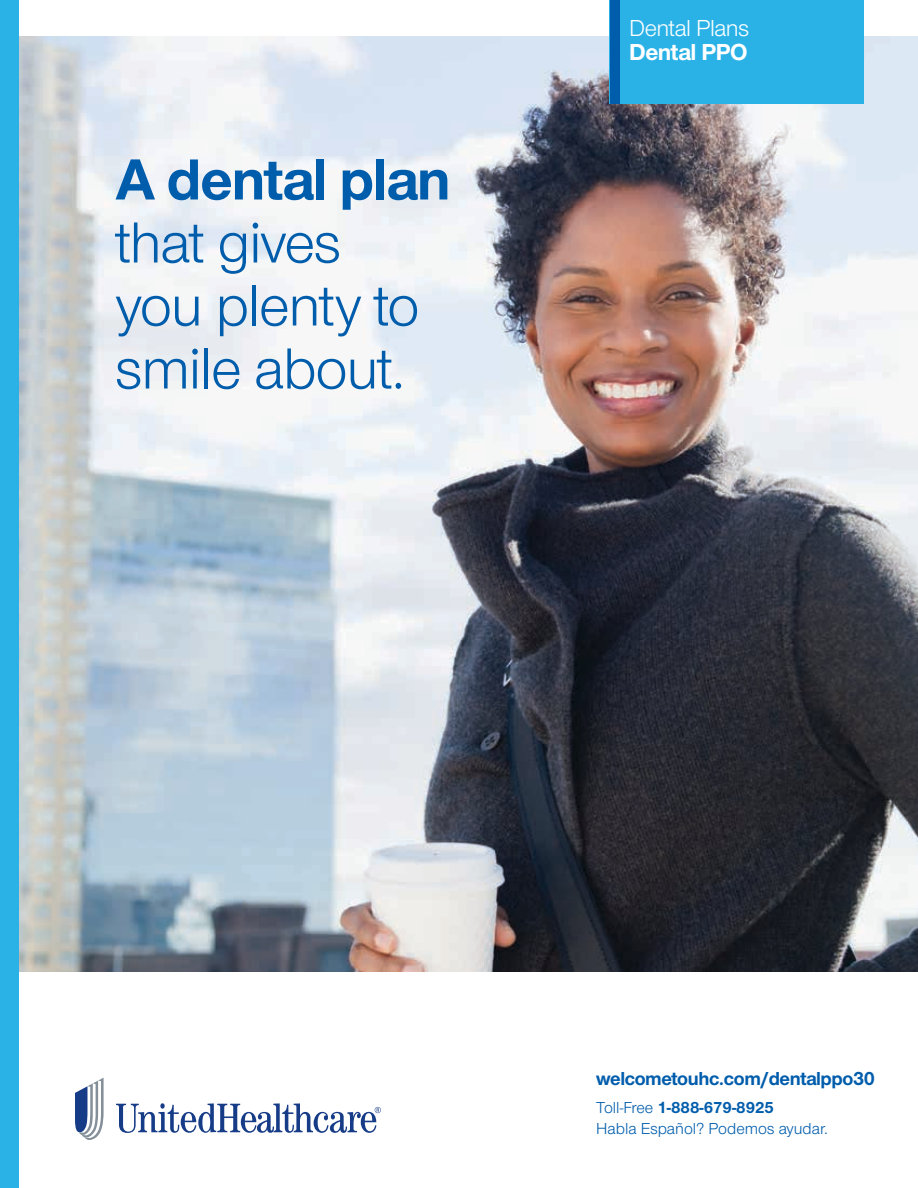
<style>
.page{position:relative;width:918px;height:1188px;background:#fff}
.page>*{position:absolute;margin:0;border:0;box-sizing:border-box;transform-origin:0 0}
.t1{font:60px/63px "UHC Sans";letter-spacing:-.02em;color:#005dac}
.t2{font:700 60px "UHC Sans";letter-spacing:-.02em;color:#005dac}
.t3{font:24px "UHC Sans";letter-spacing:-.02em;color:#fff}
.t4{font:700 24px "UHC Sans";letter-spacing:-.02em;color:#fff}
.t5{font:700 19.5px "UHC Sans";letter-spacing:-.02em;color:#005dac}
.t6{font:16.5px/21px "UHC Sans";color:#005dac}
.s1{font-weight:700}
</style>
<div class="page">
<img style="left:20px;top:36px;width:898px;height:936px">
<svg style="left:116px;top:1103px;width:265px;height:30px"></svg>
<svg style="left:75px;top:1078px;width:29px;height:62px"></svg>
<div style="left:610px;top:0;width:254px;height:104px;background:#2ab2e7"></div>
<div style="left:610px;top:0;width:10px;height:104px;background:#005dac"></div>
<div style="left:0;top:0;width:20px;height:1188px;background:#2ab2e7"></div>
<h1 class="t2" style="left:116px;top:139px;width:337px">A dental plan</h1>
<h1 class="t1" style="left:116px;top:209px;width:305px">that gives you plenty to smile about.</h1>
<h2 class="t3" style="left:629px;top:13px;width:121px">Dental Plans</h2>
<h2 class="t4" style="left:629px;top:36px;width:120px">Dental PPO</h2>
<p class="t5" style="left:596px;top:1065px;width:280px">welcometouhc.com/dentalppo30</p>
<p class="t6" style="left:596px;top:1096px;width:233px">Toll-Free <span class="s1">1-888-679-8925<br></span>Habla Español? Podemos ayudar.</p>
</div>
